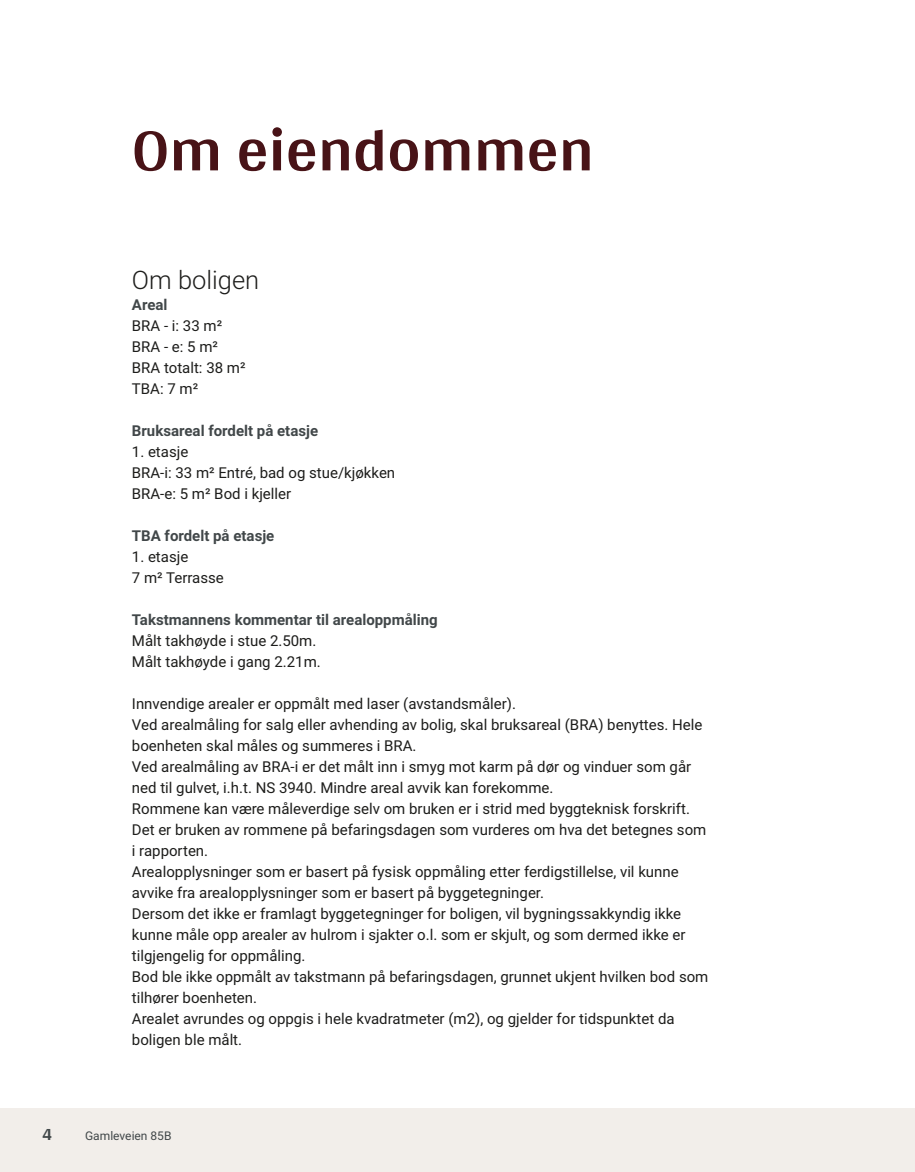
<style>
.page{position:relative;width:915px;height:1172px;background:#fff}
.page>*{position:absolute;margin:0;border:0;box-sizing:border-box;transform-origin:0 0}
.t1{font:700 63px "Arya";color:#481317}
.t2{font:300 25.5px "Roboto Vitec";color:#1d1d1b}
.t3{font:700 18px "Arya";color:#414749}
.t4{font:15px/21px "Roboto Vitec";color:#1d1d1b}
.t5{font:700 15px "Roboto Vitec";color:#414749}
.t6{font:12px "Roboto Vitec";color:#414749}
</style>
<div class="page">
<div style="left:0;top:1108px;width:914px;height:64px;background:#f2eeea"></div>
<h1 class="t1" style="left:132px;top:112px;width:463px">Om eiendommen</h1>
<h2 class="t2" style="left:132px;top:262px;width:129px">Om boligen</h2>
<p class="t5" style="left:132px;top:294px;width:37px">Areal</p>
<p class="t4" style="left:132px;top:314px;width:115px">BRA ‑ i: 33 m²<br>BRA ‑ e: 5 m²<br>BRA totalt: 38 m²<br>TBA: 7 m²</p>
<p class="t5" style="left:132px;top:420px;width:188px">Bruksareal fordelt på etasje</p>
<p class="t4" style="left:132px;top:440px;width:265px">1. etasje<br>BRA‑i: 33 m² Entré, bad og stue/ kjøkken<br>BRA‑e: 5 m² Bod i kjeller</p>
<p class="t5" style="left:132px;top:525px;width:144px">TBA fordelt på etasje</p>
<p class="t4" style="left:132px;top:545px;width:93px">1. etasje<br>7 m² Terrasse</p>
<p class="t5" style="left:132px;top:609px;width:307px">Takstmannens kommentar til arealoppmåling</p>
<p class="t4" style="left:132px;top:629px;width:190px">Målt takhøyde i stue 2.50m.<br>Målt takhøyde i gang 2.21m.</p>
<p class="t4" style="left:132px;top:692px;width:578px">Innvendige arealer er oppmålt med laser (avstandsmåler).<br>Ved arealmåling for salg eller avhending av bolig, skal bruksareal (BRA) benyttes. Hele boenheten skal måles og summeres i BRA.<br>Ved arealmåling av BRA‑i er det målt inn i smyg mot karm på dør og vinduer som går ned til gulvet, i.h.t. NS 3940. Mindre areal avvik kan forekomme.<br>Rommene kan være måleverdige selv om bruken er i strid med byggteknisk forskrift.<br>Det er bruken av rommene på befaringsdagen som vurderes om hva det betegnes som i rapporten.<br>Arealopplysninger som er basert på fysisk oppmåling etter ferdigstillelse, vil kunne avvike fra arealopplysninger som er basert på byggetegninger.<br>Dersom det ikke er framlagt byggetegninger for boligen, vil bygningssakkyndig ikke kunne måle opp arealer av hulrom i sjakter o.l. som er skjult, og som dermed ikke er tilgjengelig for oppmåling.<br>Bod ble ikke oppmålt av takstmann på befaringsdagen, grunnet ukjent hvilken bod som tilhører boenheten.<br>Arealet avrundes og oppgis i hele kvadratmeter (m2), og gjelder for tidspunktet da boligen ble målt.</p>
<p class="t3" style="left:43px;top:1123px;width:11px">4</p>
<p class="t6" style="left:85px;top:1127px;width:88px">Gamleveien 85B</p>
</div>
